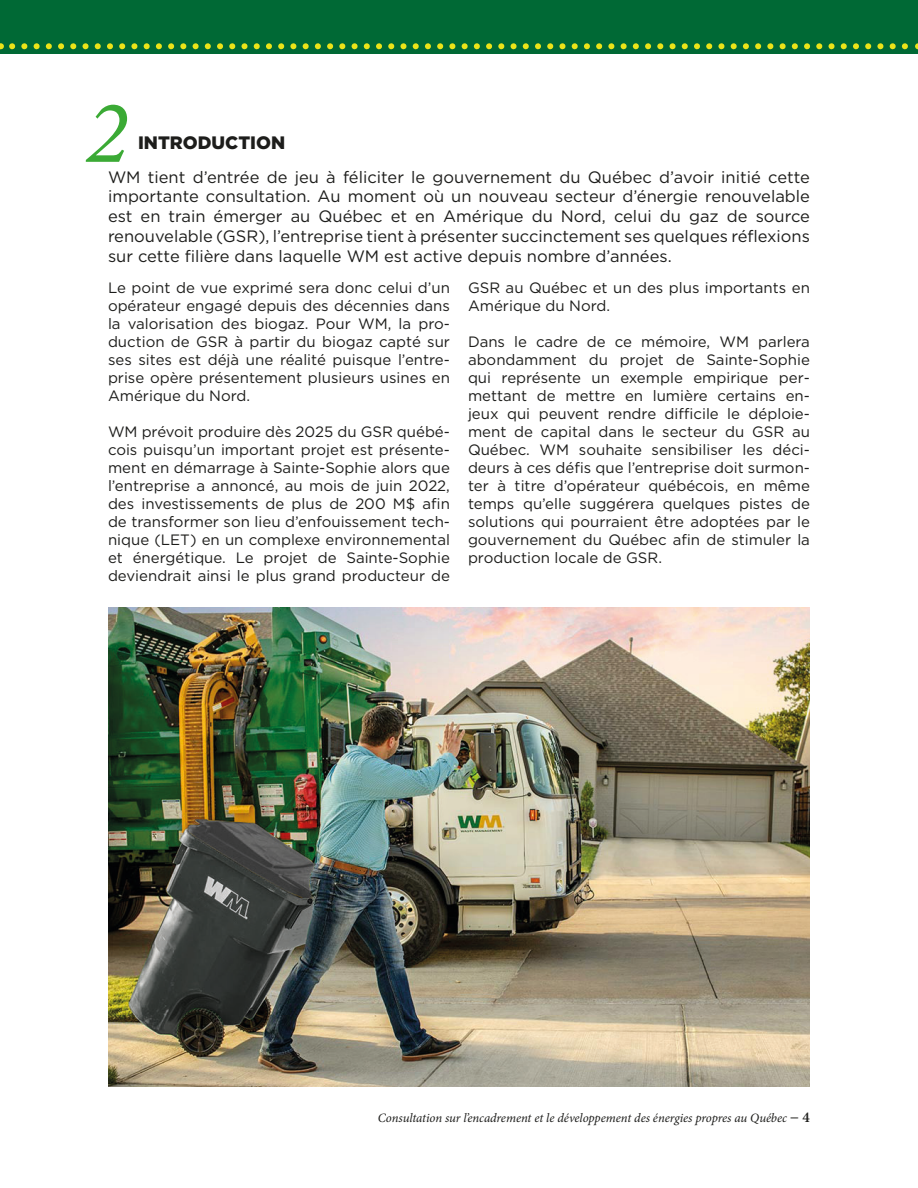
<style>
.page{position:relative;width:918px;height:1188px;background:#fff}
.page>*{position:absolute;margin:0;border:0;box-sizing:border-box;transform-origin:0 0}
.t1{font:italic 90px "Minion Pro";color:#3baa35}
.Titre_1_ligne{font:900 18px "Gotham";color:#1d1d1b}
._1er_paragraphe{font:16.5px/19.8px "Gotham";color:#1d1d1b;text-align:justify}
.Texte{font:15px/18px "Gotham";color:#1d1d1b;text-align:justify}
.t2{font:italic 12.75px "Minion Pro";letter-spacing:-.005em;color:#1d1d1b}
.s1{color:#fff}
.s2{font-style:normal;font-size:18px}
.s3{font-weight:600;font-style:normal;font-size:15px}
</style>
<div class="page">
<div style="left:0;top:0;width:918px;height:54px;background:#006935"></div>
<svg style="left:12px;top:43px;width:906px;height:6px"></svg>
<img style="left:108px;top:608px;width:702px;height:478px">
<p class="t1" style="left:86px;top:72px;width:44px">2</p>
<p class="Titre_1_ligne" style="left:108px;top:131px;width:179px"><span class="s1">2.</span> INTRODUCTION</p>
<p class="_1er_paragraphe" style="left:108px;top:167px;width:704px">WM tient d’entrée de jeu à féliciter le gouvernement du Québec d’avoir initié cette importante consultation. Au moment où un nouveau secteur d’énergie renouvelable est en train émerger au Québec et en Amérique du Nord, celui du gaz de source renouvelable (GSR), l’entreprise tient à présenter succinctement ses quelques réflexions sur cette filière dans laquelle WM est active depuis nombre d’années.</p>
<p class="Texte" style="left:108px;top:279px;width:344px">Le point de vue exprimé sera donc celui d’un opérateur engagé depuis des décennies dans la valorisation des biogaz. Pour WM, la pro&shy;duction de GSR à partir du biogaz capté sur ses sites est déjà une réalité puisque l’entre&shy;prise opère présentement plusieurs usines en Amérique du Nord.</p>
<p class="Texte" style="left:108px;top:423px;width:344px">WM prévoit produire dès 2025 du GSR québé&shy;cois puisqu’un important projet est présente&shy;ment en démarrage à Sainte-Sophie alors que l’entreprise a annoncé, au mois de juin 2022, des investissements de plus de 200 M$ afin de transformer son lieu d’enfouissement tech&shy;nique (LET) en un complexe environnemental et énergétique. Le projet de Sainte-Sophie deviendrait ainsi le plus grand producteur de</p>
<p class="Texte" style="left:468px;top:279px;width:343px">GSR au Québec et un des plus importants en<br>Amérique du Nord.</p>
<p class="Texte" style="left:468px;top:333px;width:344px">Dans le cadre de ce mémoire, WM parlera abondamment du projet de Sainte-Sophie qui représente un exemple empirique per&shy;mettant de mettre en lumière certains en&shy;jeux qui peuvent rendre difficile le déploie&shy;ment de capital dans le secteur du GSR au Québec. WM souhaite sensibiliser les déci&shy;deurs à ces défis que l’entreprise doit surmon&shy;ter à titre d’opérateur québécois, en même temps qu’elle suggérera quelques pistes de solutions qui pourraient être adoptées par le gouvernement du Québec afin de stimuler la production locale de GSR.</p>
<p class="t2" style="left:378px;top:1109px;width:434px">Consultation sur l’encadrement et le développement des énergies propres au Québec <span class="s2">–</span> <span class="s3">4</span></p>
</div>
